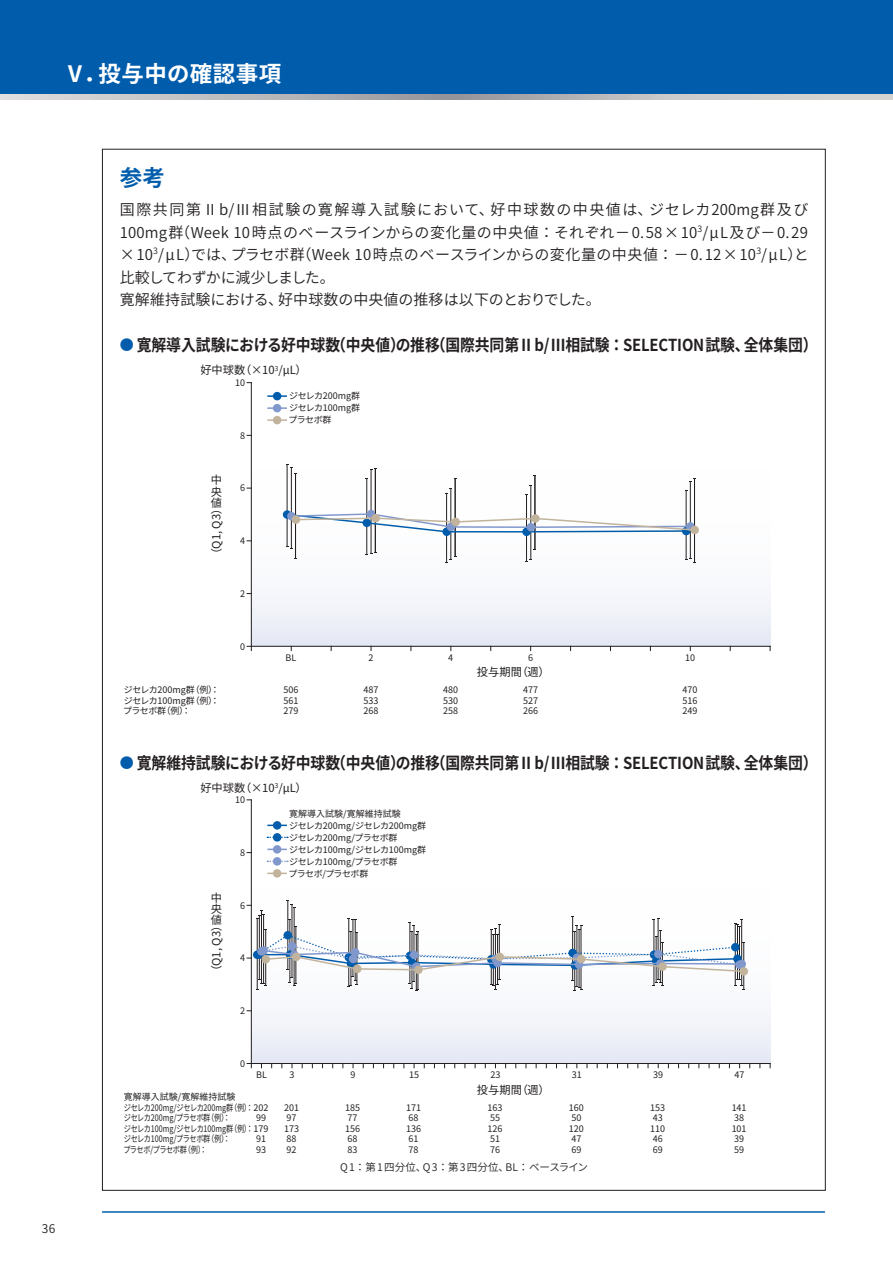
<style>
.page{position:relative;width:893px;height:1263px;background:#fff}
.page>*{position:absolute;margin:0;border:0;box-sizing:border-box;transform-origin:0 0}
.t1{font:700 22.5px "Noto Sans CJ Kjp";letter-spacing:.02em;color:#fff}
.小タイトル{font:700 22.5px "Noto Sans CJ Kjp";color:#015dac}
.t2{font:700 16.5px "Noto Sans CJ Kjp";letter-spacing:-.01em;color:#231f20;scale:.9 1}
.本文_参考{font:600 15px/22.5px "Noto Sans CJ Kjp";letter-spacing:.01em;color:#231f20;text-align:justify}
.t3{font:600 12px "Noto Sans CJ Kjp";color:#231f20}
.t4{font:11.25px/11.2px "Noto Sans CJ Kjp";color:#231f20;text-align:justify}
.本文{font:600 10.5px "Noto Sans CJ Kjp";letter-spacing:.01em;color:#231f20}
.t5{font:9px/10.5px "Noto Sans CJ Kjp";color:#231f20}
.t6{font:9px/12px "Noto Sans CJ Kjp";letter-spacing:-.03em;color:#231f20}
.s1{font-weight:400;font-size:14.1px;color:#015dac}
</style>
<div class="page">
<hr style="left:102px;top:1211px;width:723px;height:2px;background:#015dac">
<svg style="left:0;top:94px;width:893px;height:6px;background:#bebdbf"></svg>
<div style="left:0;top:0;width:893px;height:94px;background:#015dac"></div>
<svg style="left:251px;top:382px;width:519px;height:265px"></svg>
<hr style="left:287px;top:464px;width:1px;height:82px;background:#231f20">
<hr style="left:366px;top:478px;width:1px;height:77px;background:#231f20">
<hr style="left:446px;top:493px;width:1px;height:70px;background:#231f20">
<hr style="left:526px;top:495px;width:1px;height:67px;background:#231f20">
<hr style="left:686px;top:491px;width:1px;height:69px;background:#231f20">
<hr style="left:291px;top:468px;width:1px;height:80px;background:#231f20">
<svg style="left:286px;top:546px;width:7px;height:3px"></svg>
<hr style="left:371px;top:469px;width:1px;height:84px;background:#231f20">
<hr style="left:451px;top:489px;width:1px;height:70px;background:#231f20">
<svg style="left:445px;top:489px;width:7px;height:5px"></svg>
<hr style="left:531px;top:485px;width:1px;height:75px;background:#231f20">
<svg style="left:525px;top:560px;width:7px;height:2px"></svg>
<hr style="left:690px;top:482px;width:1px;height:76px;background:#231f20">
<hr style="left:295px;top:473px;width:1px;height:86px;background:#231f20">
<svg style="left:286px;top:464px;width:11px;height:10px"></svg>
<hr style="left:375px;top:468px;width:1px;height:85px;background:#231f20">
<svg style="left:365px;top:553px;width:12px;height:3px"></svg>
<hr style="left:455px;top:478px;width:1px;height:79px;background:#231f20">
<svg style="left:445px;top:557px;width:12px;height:7px"></svg>
<hr style="left:535px;top:475px;width:1px;height:74px;background:#231f20">
<hr style="left:694px;top:479px;width:1px;height:83px;background:#231f20">
<svg style="left:689px;top:478px;width:7px;height:5px"></svg>
<svg style="left:685px;top:558px;width:11px;height:5px"></svg>
<svg style="left:283px;top:510px;width:8px;height:9px"></svg>
<div style="left:442px;top:527px;width:9px;height:9px;background:#015dac;border-radius:50%"></div>
<div style="left:522px;top:527px;width:9px;height:9px;background:#015dac;border-radius:50%"></div>
<div style="left:682px;top:527px;width:8px;height:8px;background:#015dac;border-radius:50%"></div>
<div style="left:367px;top:510px;width:8px;height:8px;background:#8198cd;border-radius:50%"></div>
<svg style="left:285px;top:512px;width:411px;height:21px"></svg>
<div style="left:292px;top:515px;width:8px;height:9px;background:#c2b39c;border-radius:50%"></div>
<div style="left:371px;top:514px;width:9px;height:8px;background:#c2b39c;border-radius:50%"></div>
<div style="left:451px;top:518px;width:9px;height:8px;background:#c2b39c;border-radius:50%"></div>
<div style="left:531px;top:514px;width:9px;height:9px;background:#c2b39c;border-radius:50%"></div>
<div style="left:690px;top:526px;width:9px;height:8px;background:#c2b39c;border-radius:50%"></div>
<hr style="left:267px;top:395px;width:20px;height:2px;background:#015dac">
<div style="left:273px;top:392px;width:8px;height:8px;background:#015dac;border-radius:50%"></div>
<hr style="left:267px;top:407px;width:20px;height:2px;background:#8198cd">
<div style="left:273px;top:404px;width:8px;height:8px;background:#8198cd;border-radius:50%"></div>
<hr style="left:267px;top:419px;width:20px;height:2px;background:#c2b39c">
<div style="left:273px;top:416px;width:8px;height:8px;background:#c2b39c;border-radius:50%"></div>
<svg style="left:251px;top:799px;width:519px;height:265px"></svg>
<svg style="left:247px;top:1063px;width:5px;height:5px"></svg>
<svg style="left:247px;top:900px;width:498px;height:91px"></svg>
<div style="left:261px;top:955px;width:9px;height:8px;background:#c2b39c;border-radius:50%"></div>
<div style="left:292px;top:952px;width:8px;height:9px;background:#c2b39c;border-radius:50%"></div>
<div style="left:353px;top:965px;width:9px;height:8px;background:#c2b39c;border-radius:50%"></div>
<div style="left:414px;top:965px;width:9px;height:9px;background:#c2b39c;border-radius:50%"></div>
<div style="left:495px;top:952px;width:9px;height:9px;background:#c2b39c;border-radius:50%"></div>
<div style="left:577px;top:955px;width:8px;height:8px;background:#c2b39c;border-radius:50%"></div>
<div style="left:658px;top:962px;width:9px;height:9px;background:#c2b39c;border-radius:50%"></div>
<div style="left:740px;top:967px;width:8px;height:8px;background:#c2b39c;border-radius:50%"></div>
<svg style="left:267px;top:825px;width:20px;height:1px"></svg>
<div style="left:273px;top:821px;width:8px;height:9px;background:#015dac;border-radius:50%"></div>
<svg style="left:267px;top:837px;width:21px;height:1px"></svg>
<div style="left:273px;top:833px;width:8px;height:9px;background:#015dac;border-radius:50%"></div>
<svg style="left:267px;top:849px;width:20px;height:1px"></svg>
<div style="left:273px;top:845px;width:8px;height:9px;background:#8198cd;border-radius:50%"></div>
<svg style="left:267px;top:861px;width:21px;height:1px"></svg>
<div style="left:273px;top:857px;width:8px;height:9px;background:#8198cd;border-radius:50%"></div>
<svg style="left:267px;top:873px;width:20px;height:1px"></svg>
<div style="left:273px;top:869px;width:8px;height:9px;background:#c2b39c;border-radius:50%"></div>
<h1 class="t1" style="left:64px;top:61px;width:219px">Ⅴ．投与中の確認事項</h1>
<h3 class="t3" style="left:42px;top:1222px;width:15px">36</h3>
<p class="小タイトル" style="left:120px;top:165px;width:47px">参考</p>
<p class="本文_参考" style="left:120px;top:199px;width:691px">国際共同第Ⅱb/Ⅲ相試験の寛解導入試験において、好中球数の中央値は、ジセレカ200mg群及び100mg群（Week 10時点のベースラインからの変化量の中央値：それぞれ−0.58×10<sup>3</sup>/μL及び−0.29 ×10<sup>3</sup>/μL）では、プラセボ群（Week 10時点のベースラインからの変化量の中央値：−0.12×10<sup>3</sup>/μL）と比較してわずかに減少しました。</p>
<p class="本文_参考" style="left:120px;top:289px;width:482px">寛解維持試験における、好中球数の中央値の推移は以下のとおりでした。</p>
<p class="t2" style="left:120px;top:336px;width:777px"><span class="s1">●</span> 寛解導入試験における好中球数（中央値）の推移（国際共同第Ⅱb/Ⅲ相試験： SELECTION試験、全体集団）</p>
<p class="t5" style="left:235px;top:378px;width:11px">10</p>
<p class="t4" style="left:200px;top:365px;width:108px">好中球数（×10<sup>3</sup>/μL）</p>
<p class="t4" style="left:211px;top:475px;width:12px">中央値</p>
<p class="t4" style="left:211px;top:503px;width:12px">︵</p>
<p class="t4" style="left:211px;top:549px;width:36px;rotate:-90deg">Q Q,1 3</p>
<p class="t4" style="left:211px;top:549px;width:12px">︶</p>
<p class="t5" style="left:240px;top:430px;width:6px">8</p>
<p class="t5" style="left:240px;top:483px;width:6px">6</p>
<p class="t5" style="left:240px;top:536px;width:6px">4</p>
<p class="t5" style="left:240px;top:588px;width:6px">2</p>
<p class="t5" style="left:240px;top:641px;width:6px">0</p>
<p class="t5" style="left:289px;top:390px;width:73px;line-height:12px;text-align:justify">ジセレカ200mg群ジセレカ100mg群プラセボ群</p>
<p class="t5" style="left:286px;top:652px;width:12px">BL</p>
<p class="t5" style="left:368px;top:652px;width:6px">2</p>
<p class="t5" style="left:448px;top:652px;width:6px">4</p>
<p class="t5" style="left:528px;top:652px;width:6px">6</p>
<p class="t5" style="left:685px;top:652px;width:11px">10</p>
<p class="t4" style="left:477px;top:667px;width:74px">投与期間（週）</p>
<p class="t5" style="left:123px;top:685px;width:98px;text-align:justify">ジセレカ200mg群（例）：ジセレカ100mg群（例）：プラセボ群（例）：</p>
<p class="t5" style="left:284px;top:685px;width:16px;text-align:justify">506<br>561<br>279</p>
<p class="t5" style="left:363px;top:685px;width:16px;text-align:justify">487<br>533<br>268</p>
<p class="t5" style="left:443px;top:685px;width:16px;text-align:justify">480<br>530<br>258</p>
<p class="t5" style="left:523px;top:685px;width:16px;text-align:justify">477<br>527<br>266</p>
<p class="t5" style="left:683px;top:685px;width:16px;text-align:justify">470<br>516<br>249</p>
<p class="t2" style="left:120px;top:753px;width:777px"><span class="s1">●</span> 寛解維持試験における好中球数（中央値）の推移（国際共同第Ⅱb/Ⅲ相試験： SELECTION試験、全体集団）</p>
<p class="t5" style="left:235px;top:795px;width:11px">10</p>
<p class="t4" style="left:200px;top:782px;width:108px">好中球数（×10<sup>3</sup>/μL）</p>
<p class="t4" style="left:211px;top:892px;width:12px">中央値</p>
<p class="t4" style="left:211px;top:921px;width:12px">︵</p>
<p class="t4" style="left:211px;top:966px;width:36px;rotate:-90deg">Q Q,1 3</p>
<p class="t4" style="left:211px;top:966px;width:12px">︶</p>
<p class="t5" style="left:240px;top:847px;width:6px">8</p>
<p class="t5" style="left:240px;top:900px;width:6px">6</p>
<p class="t5" style="left:240px;top:953px;width:6px">4</p>
<p class="t5" style="left:240px;top:1006px;width:6px">2</p>
<p class="t6" style="left:289px;top:807px;width:139px">寛解導入試験/寛解維持試験<br>ジセレカ200mg/ジセレカ200mg群ジセレカ200mg/プラセボ群<br>ジセレカ100mg/ジセレカ100mg群ジセレカ100mg/プラセボ群<br>プラセボ/プラセボ群</p>
<p class="t5" style="left:240px;top:1058px;width:6px">0</p>
<p class="t5" style="left:256px;top:1069px;width:12px">BL</p>
<p class="t5" style="left:123px;top:1092px;width:147px">寛解導入試験/寛解維持試験<br>ジセレカ200mg/ジセレカ200mg群（例）：202ジセレカ200mg/プラセボ群（例）：<br>ジセレカ100mg/ジセレカ100mg群（例）：179ジセレカ100mg/プラセボ群（例）：<br>プラセボ/プラセボ群（例）：</p>
<p class="t5" style="left:256px;top:1113px;width:11px">99</p>
<p class="t5" style="left:256px;top:1134px;width:11px">91<br>93</p>
<p class="t5" style="left:289px;top:1069px;width:6px">3</p>
<p class="t5" style="left:284px;top:1102px;width:16px">201<br>97<br>173<br>88<br>92</p>
<p class="t5" style="left:351px;top:1069px;width:6px">9</p>
<p class="t5" style="left:345px;top:1102px;width:16px">185<br>77<br>156<br>68<br>83</p>
<p class="t5" style="left:409px;top:1069px;width:11px">15</p>
<p class="t5" style="left:406px;top:1102px;width:16px">171<br>68<br>136<br>61<br>78</p>
<p class="t5" style="left:490px;top:1069px;width:11px">23</p>
<p class="t5" style="left:487px;top:1102px;width:16px">163<br>55<br>126<br>51<br>76</p>
<p class="t4" style="left:477px;top:1084px;width:74px">投与期間（週）</p>
<p class="t5" style="left:572px;top:1069px;width:11px">31</p>
<p class="t5" style="left:569px;top:1102px;width:16px">160<br>50<br>120<br>47<br>69</p>
<p class="本文" style="left:340px;top:1161px;width:249px">Q1：第1四分位、Q3：第3四分位、BL：ベースライン</p>
<p class="t5" style="left:653px;top:1069px;width:11px">39</p>
<p class="t5" style="left:650px;top:1102px;width:16px">153<br>43<br>110<br>46<br>69</p>
<p class="t5" style="left:735px;top:1069px;width:11px">47</p>
<p class="t5" style="left:732px;top:1102px;width:16px">141<br>38<br>101<br>39<br>59</p>
</div>
